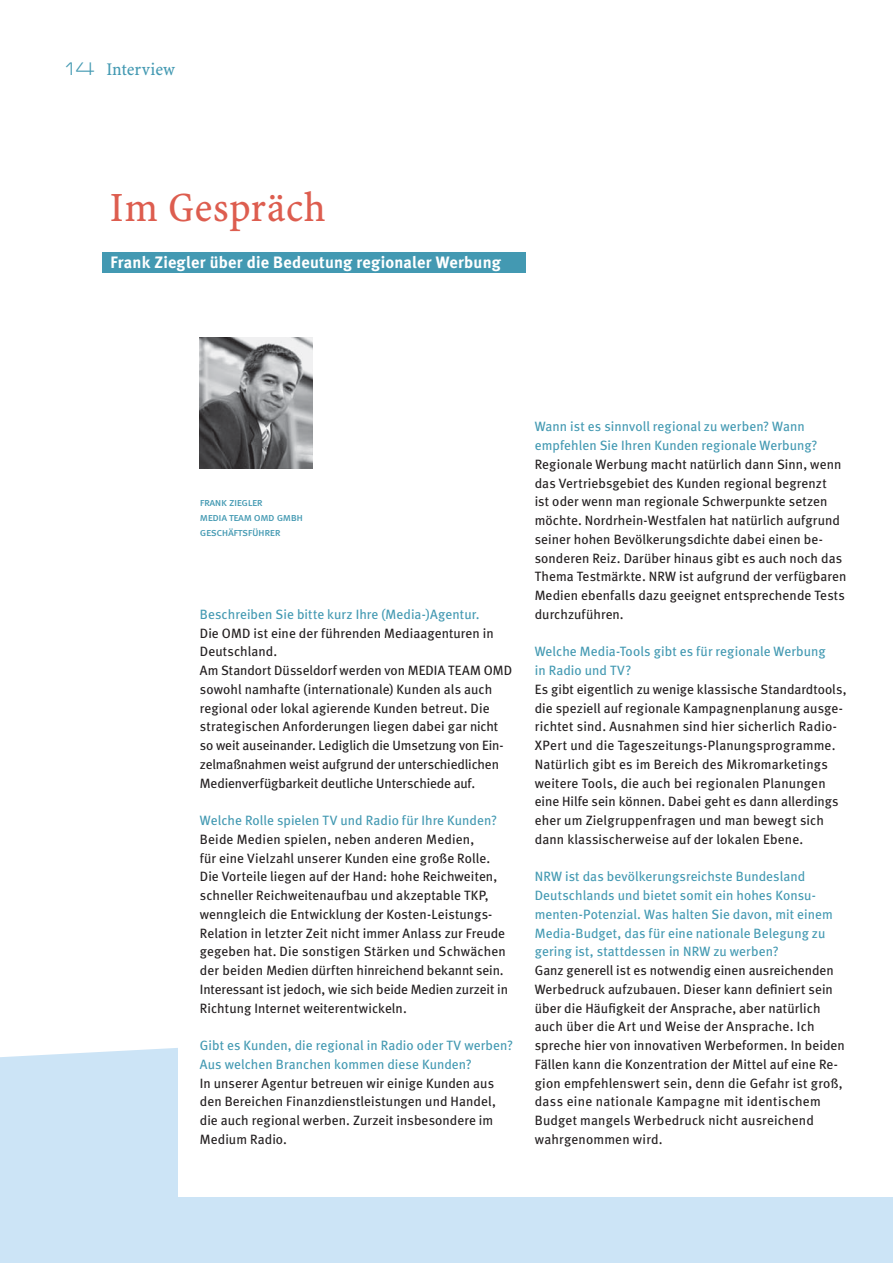
<style>
.page{position:relative;width:893px;height:1263px;background:#fff}
.page>*{position:absolute;margin:0;border:0;box-sizing:border-box;transform-origin:0 0}
.t1{font:42px "WDR Minion";letter-spacing:.01em;color:#dd5d4f}
.t2{font:18px "WDR Minion";color:#4399b2}
.t3{font:700 16.5px "Meta";letter-spacing:.015em;color:#fff}
.t4{font:13.5px/18.8px "Meta";letter-spacing:.005em;color:#231f20}
.t5{font:13.5px/18.8px "Meta";letter-spacing:.005em;color:#4399b2}
.t6{font:11.1px/15px "Meta Book Caps";letter-spacing:-.035em;color:#4399b2}
.s1{font-family:"House Movements PS Runway"}
</style>
<div class="page">
<div style="left:102px;top:253px;width:423px;height:20px;background:#4399b2"></div>
<div style="left:0;top:1048px;width:893px;height:215px;background:#cce4f6"></div>
<div style="left:179px;top:379px;width:714px;height:817px;background:#fff"></div>
<img style="left:200px;top:338px;width:113px;height:131px">
<h2 class="t2" style="left:65px;top:62px;width:112px"><span class="s1">14</span> Interview</h2>
<h1 class="t1" style="left:110px;top:191px;width:217px">Im Gespräch</h1>
<p class="t3" style="left:110px;top:256px;width:392px">Frank Ziegler über die Bedeutung regionaler Werbung</p>
<p class="t6" style="left:200px;top:495px;width:105px">frank ziegler<br>media team omd gmbh geschäftsführer</p>
<p class="t5" style="left:200px;top:606px;width:281px">Beschreiben Sie bitte kurz Ihre (Media-)Agentur.</p>
<p class="t4" style="left:200px;top:625px;width:314px">Die OMD ist eine der führenden Mediaagenturen in Deutschland.<br>Am Standort Düsseldorf werden von MEDIA TEAM OMD sowohl namhafte (internationale) Kunden als auch regional oder lokal agierende Kunden betreut. Die strategischen Anforderungen liegen dabei gar nicht so weit auseinander. Lediglich die Umsetzung von Ein&shy;zelmaßnahmen weist aufgrund der unterschiedli chen Medienverfügbarkeit deutliche Unterschiede auf.</p>
<p class="t5" style="left:200px;top:813px;width:299px">Welche Rolle spielen TV und Radio für Ihre Kunden?</p>
<p class="t4" style="left:200px;top:831px;width:310px">Beide Medien spielen, neben anderen Medien,<br>für eine Vielzahl unserer Kunden eine große Rolle.<br>Die Vorteile liegen auf der Hand: hohe Reichweiten, schneller Reichweitenaufbau und akzeptable TKP, wenngleich die Entwicklung der Kosten-Leistungs-Relation in letzter Zeit nicht immer Anlass zur Freude gegeben hat. Die sonstigen Stärken und Schwächen der beiden Medien dürften hinreichend bekannt sein.<br>Inte res sant ist jedoch, wie sich beide Medien zurzeit in Richtung Internet weiterentwickeln.</p>
<p class="t5" style="left:200px;top:1038px;width:315px">Gibt es Kunden, die regional in Radio oder TV werben?<br>Aus welchen Branchen kommen diese Kunden?</p>
<p class="t4" style="left:200px;top:1075px;width:298px">In unserer Agentur betreuen wir einige Kunden aus den Bereichen Finanzdienstleistungen und Handel, die auch regional werben. Zurzeit insbesondere im Medium Radio.</p>
<p class="t5" style="left:535px;top:419px;width:284px">Wann ist es sinnvoll regional zu werben? Wann empfehlen Sie Ihren Kunden regionale Werbung?</p>
<p class="t4" style="left:535px;top:456px;width:313px">Regionale Werbung macht natürlich dann Sinn, wenn das Vertriebsgebiet des Kunden regional begrenzt<br>ist oder wenn man regionale Schwerpunkte setzen möchte. Nordrhein-Westfalen hat natürlich auf grund seiner hohen Bevölkerungsdichte dabei einen be&shy;sonderen Reiz. Darüber hinaus gibt es auch noch das Thema Testmärkte. NRW ist aufgrund der verfügbaren Medien ebenfalls dazu geeignet entsprechende Tests durchzuführen.</p>
<p class="t5" style="left:535px;top:644px;width:293px">Welche Media-Tools gibt es für regionale Werbung in Radio und TV?</p>
<p class="t4" style="left:535px;top:681px;width:313px">Es gibt eigentlich zu wenige klassische Standardtools, die speziell auf regionale Kampagnenplanung ausge&shy;richtet sind. Ausnahmen sind hier sicherlich Radio-XPert und die Tageszeitungs-Planungsprogramme.<br>Natürlich gibt es im Bereich des Mikromarketings weitere Tools, die auch bei regionalen Planungen eine Hilfe sein können. Dabei geht es dann allerdings eher um Zielgruppenfragen und man bewegt sich dann klassischerweise auf der lokalen Ebene.</p>
<p class="t5" style="left:535px;top:869px;width:300px">NRW ist das bevölkerungsreichste Bundesland Deutschlands und bietet somit ein hohes Konsu&shy;menten-Potenzial. Was halten Sie davon, mit einem Media-Budget, das für eine nationale Belegung zu gering ist, stattdessen in NRW zu werben?</p>
<p class="t4" style="left:535px;top:962px;width:312px">Ganz generell ist es notwendig einen ausreichenden Werbedruck aufzubauen. Dieser kann definiert sein über die Häufigkeit der Ansprache, aber natürlich auch über die Art und Weise der Ansprache. Ich spreche hier von innovativen Werbeformen. In beiden Fällen kann die Konzentration der Mittel auf eine Re&shy;gion empfehlenswert sein, denn die Gefahr ist groß, dass eine nationale Kampagne mit identischem Budget mangels Werbedruck nicht ausreichend wahrgenommen wird.</p>
</div>
